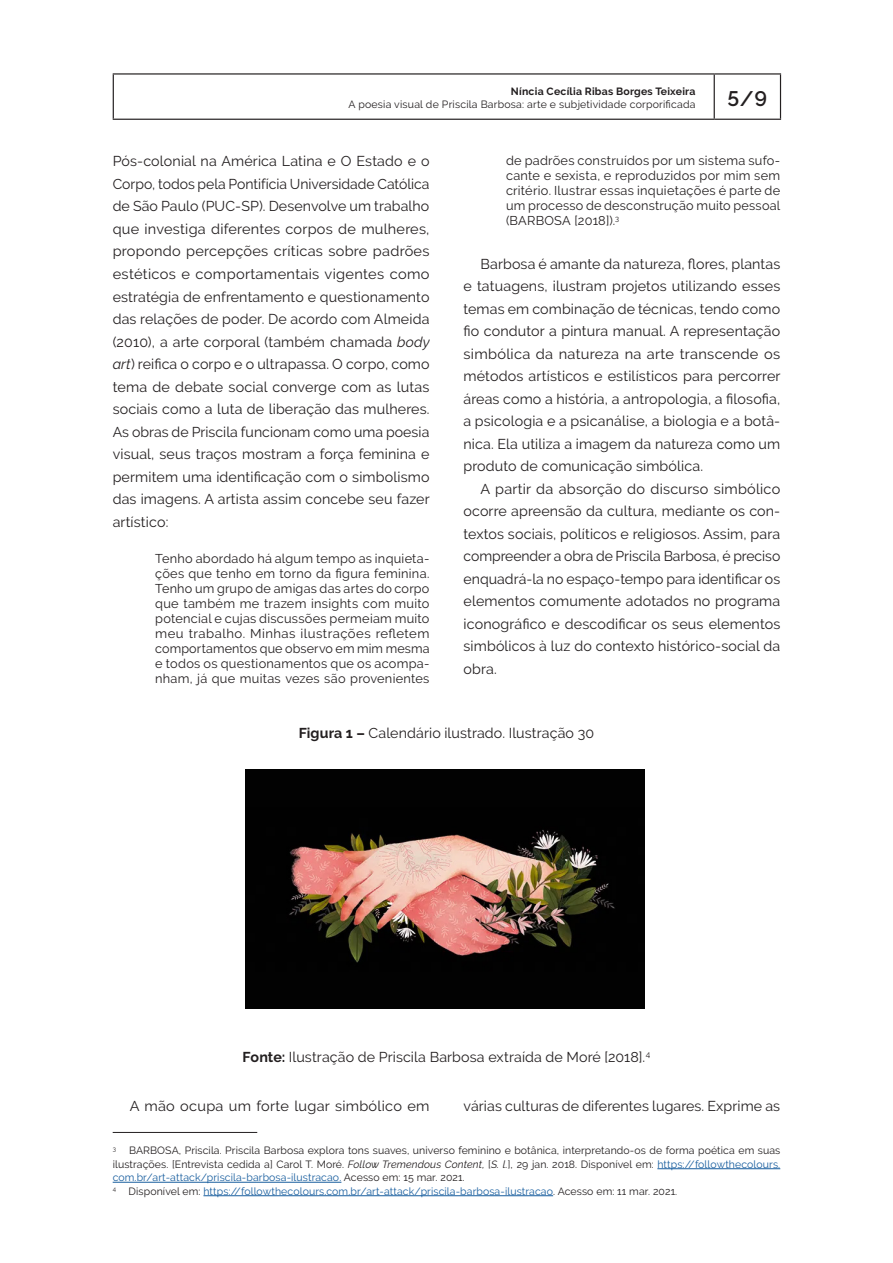
<style>
.page{position:relative;width:893px;height:1263px;background:#fff}
.page>*{position:absolute;margin:0;border:0;box-sizing:border-box;transform-origin:0 0}
.t1{font:600 21px "Raleway";color:#231f20}
.Miolo{font:14.25px/22.5px "Raleway";letter-spacing:.01em;color:#231f20;text-align:justify}
.Imagem_figura_transp{font:14.25px "Raleway";letter-spacing:.005em;color:#231f20}
.Citacao{font:12.75px/15px "Raleway";letter-spacing:.02em;color:#231f20;text-align:justify}
.Nota_rodape{font:10.5px/13.5px "Raleway";letter-spacing:.02em;color:#231f20;text-align:justify}
.Nota_rodape-2{font:10.5px "Raleway";letter-spacing:.01em;color:#175d9e}
.t2{font:700 10.5px "Raleway";letter-spacing:.02em;color:#231f20}
.Nota_rodape-3{font:6.15px "Raleway";color:#231f20}
.s1{font-style:italic}
.s2{font-weight:700}
.s3{color:#175d9e}
.s4{color:#231f20}
</style>
<div class="page">
<hr style="left:714px;top:75px;width:1px;height:44px;background:#231f20">
<hr style="left:113px;top:73px;width:601px;height:2px;background:#231f20">
<hr style="left:113px;top:75px;width:1px;height:44px;background:#231f20">
<hr style="left:714px;top:73px;width:67px;height:2px;background:#231f20">
<hr style="left:780px;top:75px;width:1px;height:44px;background:#231f20">
<hr style="left:113px;top:119px;width:601px;height:1px;background:#231f20">
<hr style="left:714px;top:119px;width:67px;height:1px;background:#231f20">
<hr style="left:113px;top:1132px;width:144px;height:1px;background:#231f20">
<hr style="left:657px;top:1168px;width:123px;height:1px;background:#175d9e">
<hr style="left:113px;top:1182px;width:228px;height:1px;background:#175d9e">
<hr style="left:203px;top:1195px;width:350px;height:1px;background:#175d9e">
<img style="left:246px;top:769px;width:399px;height:239px">
<p class="t2" style="left:511px;top:85px;width:186px">Níncia Cecília Ribas Borges Teixeira</p>
<p class="Nota_rodape" style="left:349px;top:98px;width:348px">A poesia visual de Priscila Barbosa: arte e subjetividade corporificada</p>
<h1 class="t1" style="left:728px;top:87px;width:41px">5/9</h1>
<p class="Miolo" style="left:113px;top:150px;width:319px">Pós-colonial na América Latina e O Estado e o Corpo, todos pela Pontifícia Universidade Católica de São Paulo (PUC-SP). Desenvolve um trabalho que investiga diferentes corpos de mulheres, propondo percepções críticas sobre padrões estéticos e comportamentais vigentes como estratégia de enfrentamento e questionamento das relações de poder. De acordo com Almeida (2010), a arte corporal (também chamada <span class="s1">body art</span>) reifica o corpo e o ultrapassa. O corpo, como tema de debate social converge com as lutas sociais como a luta de liberação das mulheres.<br>As obras de Priscila funcionam como uma poesia visual, seus traços mostram a força feminina e permitem uma identificação com o simbolismo das imagens. A artista assim concebe seu fazer artístico:</p>
<p class="Citacao" style="left:155px;top:551px;width:276px">Tenho abordado há algum tempo as inquieta&shy;ções que tenho em torno da figura feminina.<br>Tenho um grupo de amigas das artes do corpo que também me trazem insights com muito potencial e cujas discussões permeiam muito meu trabalho. Minhas ilustrações refletem comportamentos que observo em mim mesma e todos os questionamentos que os acompa&shy;nham, já que muitas vezes são provenientes</p>
<p class="Citacao" style="left:506px;top:153px;width:276px">de padrões construídos por um sistema sufo&shy;cante e sexista, e reproduzidos por mim sem critério. Ilustrar essas inquietações é parte de um processo de desconstrução muito pessoal (BARBOSA [2018]).<sup>3</sup></p>
<p class="Miolo" style="left:463px;top:253px;width:319px;text-indent:17px">Barbosa é amante da natureza, flores, plantas e tatuagens, ilustram projetos utilizando esses temas em combinação de técnicas, tendo como fio condutor a pintura manual. A representação simbólica da natureza na arte transcende os métodos artísticos e estilísticos para percorrer áreas como a história, a antropologia, a filosofia, a psicologia e a psicanálise, a biologia e a botâ&shy;nica. Ela utiliza a imagem da natureza como um produto de comunicação simbólica.</p>
<p class="Miolo" style="left:463px;top:478px;width:318px;text-indent:17px">A partir da absorção do discurso simbólico ocorre apreensão da cultura, mediante os con&shy;textos sociais, políticos e religiosos. Assim, para compreender a obra de Priscila Barbosa, é preciso enquadrá-la no espaço-tempo para identificar os elementos comumente adotados no programa iconográfico e descodificar os seus elementos simbólicos à luz do contexto histórico-social da obra.</p>
<p class="Imagem_figura_transp" style="left:299px;top:725px;width:297px"><span class="s2">Figura 1 –</span> Calendário ilustrado. Ilustração 30</p>
<p class="Imagem_figura_transp" style="left:243px;top:1049px;width:409px"><span class="s2">Fonte:</span> Ilustração de Priscila Barbosa extraída de Moré [2018].<sup>4</sup></p>
<p class="Miolo" style="left:130px;top:1095px;width:301px">A mão ocupa um forte lugar simbólico em</p>
<p class="Miolo" style="left:463px;top:1095px;width:318px">várias culturas de diferentes lugares. Exprime as</p>
<p class="Nota_rodape" style="left:113px;top:1144px;width:669px;text-indent:16px">BARBOSA, Priscila. Priscila Barbosa explora tons suaves, universo feminino e botânica, interpretando-os de forma poética em suas ilustrações. [Entrevista cedida a] Carol T. Moré. <span class="s1">Follow Tremendous Content,</span> [<span class="s1">S. l.</span>], 29 jan. 2018. Disponível em: <span class="s3">https://followthecolours. com.br/art-attack/priscila-barbosa-ilustracao.</span> Acesso em: 15 mar. 2021.</p>
<p class="Nota_rodape-2" style="left:113px;top:1185px;width:566px"><sup>4</sup> <span class="s4">Disponível em:</span> https://followthecolours.com.br/art-attack/priscila-barbosa-ilustracao<span class="s4">. Acesso em: 11 mar. 2021.</span></p>
<p class="Nota_rodape-3" style="left:113px;top:1145px;width:5px">3</p>
</div>
